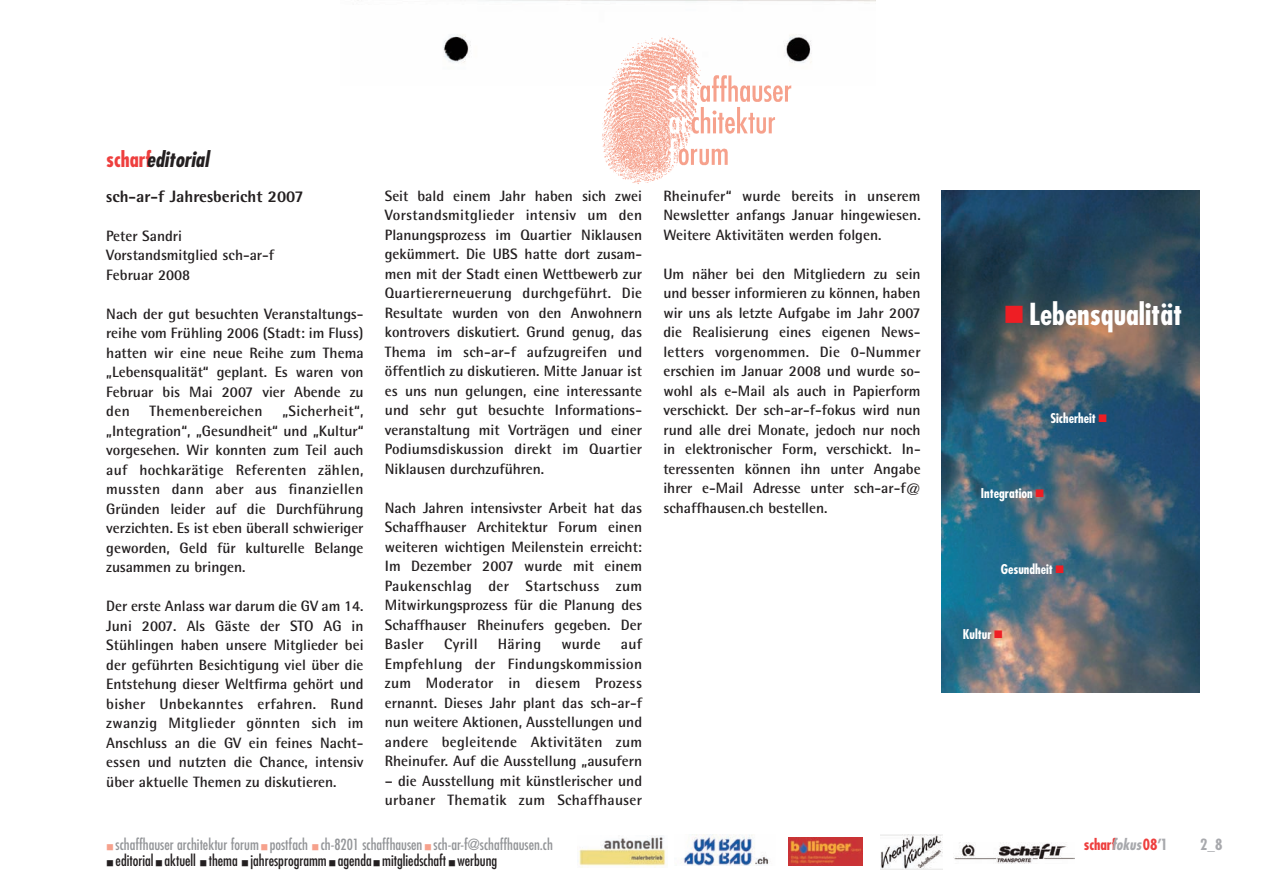
<style>
.page{position:relative;width:1263px;height:893px;background:#fff}
.page>*{position:absolute;margin:0;border:0;box-sizing:border-box;transform-origin:0 0}
.t1{font:700 condensed 29.55px "Futura";color:#fff}
.t2{font:italic 700 condensed 21px "Futura";color:#231f20}
.t3{font:800 16.5px "Rotis Semi Sans";color:#231f20}
.t4{font:700 15px/19.5px "Rotis Semi Sans";color:#231f20;text-align:justify}
.t5{font:condensed 15px "Futura";color:#939598}
.t6{font:condensed 15px "Futura";color:#231f20}
.t7{font:700 15px "Rotis Semi Sans";letter-spacing:.02em;color:#231f20}
.t8{font:700 condensed 15px "Futura";color:#ee3f3e}
.t9{font:700 condensed 15px "Futura";color:#a8a9ad}
.t10{font:700 condensed 13.05px "Futura";color:#fff}
.s1{font-style:normal;color:#ee3f3e}
.s2{font-style:italic;color:#a8a9ad}
.s3{color:#a8a9ad}
</style>
<div class="page">
<img style="left:443px;top:1px;width:433px;height:62px">
<img style="left:587px;top:30px;width:219px;height:154px">
<img style="left:942px;top:190px;width:258px;height:502px">
<img style="left:578px;top:835px;width:89px;height:33px">
<img style="left:683px;top:835px;width:86px;height:30px">
<img style="left:789px;top:837px;width:73px;height:28px">
<img style="left:880px;top:834px;width:63px;height:36px">
<img style="left:953px;top:842px;width:122px;height:22px">
<svg style="left:1005px;top:306px;width:18px;height:17px"></svg>
<svg style="left:1056px;top:565px;width:7px;height:8px"></svg>
<svg style="left:1036px;top:489px;width:7px;height:8px"></svg>
<svg style="left:1099px;top:414px;width:7px;height:8px"></svg>
<svg style="left:995px;top:630px;width:7px;height:8px"></svg>
<h2 class="t2" style="left:106px;top:146px;width:104px"><span class="s1">scharf</span>editorial</h2>
<p class="t3" style="left:106px;top:186px;width:199px">sch-ar-f Jahresbericht 2007</p>
<p class="t4" style="left:106px;top:226px;width:169px;text-align:left">Peter Sandri<br>Vorstandsmitglied sch-ar-f<br>Februar 2008</p>
<p class="t4" style="left:106px;top:304px;width:259px">Nach der gut besuchten Veranstaltungs&shy;reihe vom Frühling 2006 (Stadt: im Fluss) hatten wir eine neue Reihe zum Thema „Lebensqualität“ geplant. Es waren von Februar bis Mai 2007 vier Abende zu den</p>
<p class="t4" style="left:106px;top:401px;width:259px;text-indent:176px">„Sicherheit“, „Integration“, „Gesundheit“ und „Kultur“ vorgesehen. Wir konnten zum Teil auch auf hochkarätige Referenten zählen, mussten dann aber aus finanziellen Gründen leider auf die Durchführung verzichten. Es ist eben überall schwieriger geworden, Geld für kulturelle Belange zusammen zu bringen.</p>
<p class="t4" style="left:106px;top:596px;width:259px">Der erste Anlass war darum die GV am 14.<br>Juni 2007. Als Gäste der STO AG in Stühlingen haben unsere Mitglieder bei der geführten Besichtigung viel über die Entstehung dieser Weltfirma gehört und bisher Unbekanntes erfahren. Rund zwanzig Mitglieder gönnten sich im Anschluss an die GV ein feines Nacht&shy;essen und nutzten die Chance, intensiv über aktuelle Themen zu diskutieren.</p>
<p class="t7" style="left:150px;top:402px;width:114px">Themenbereichen</p>
<p class="t4" style="left:385px;top:186px;width:259px">Seit bald einem Jahr haben sich zwei Vorstandsmitglieder intensiv um den Planungsprozess im Quartier Niklausen gekümmert. Die UBS hatte dort zusam&shy;men mit der Stadt einen Wettbewerb zur Quartiererneuerung durchgeführt. Die Resultate wurden von den Anwohnern kontrovers diskutiert. Grund genug, das Thema im sch-ar-f aufzugreifen und öffentlich zu diskutieren. Mitte Januar ist es uns nun gelungen, eine interessante und sehr gut besuchte Informations&shy;veranstaltung mit Vorträgen und einer Podiumsdiskussion direkt im Quartier Niklausen durchzuführen.</p>
<p class="t4" style="left:385px;top:498px;width:259px">Nach Jahren intensivster Arbeit hat das Schaffhauser Architektur Forum einen weiteren wichtigen Meilenstein erreicht:<br>Im Dezember 2007 wurde mit einem Paukenschlag der Startschuss zum Mitwirkungsprozess für die Planung des Schaffhauser Rheinufers gegeben. Der Basler</p>
<p class="t4" style="left:385px;top:634px;width:259px;text-indent:236px">auf Empfehlung der Findungskommission zum Moderator in diesem Prozess ernannt. Dieses Jahr plant das sch-ar-f nun weitere Aktionen, Ausstellungen und andere begleitende Aktivitäten zum Rheinufer. Auf die Ausstellung „ausufern</p>
<p class="t4" style="left:385px;top:771px;width:259px">– die Ausstellung mit künstlerischer und urbaner Thematik zum Schaffhauser</p>
<p class="t4" style="left:444px;top:634px;width:35px">Cyrill</p>
<p class="t4" style="left:498px;top:634px;width:45px">Häring</p>
<p class="t4" style="left:561px;top:634px;width:41px">wurde</p>
<p class="t5" style="left:116px;top:836px;width:439px">schaffhauser architektur forum postfach ch-8201 schaffhausen sch-ar-f@schaffhausen.ch</p>
<p class="t6" style="left:116px;top:851px;width:383px">editorial aktuell thema jahresprogramm agenda mitgliedschaft werbung</p>
<p class="t4" style="left:663px;top:186px;width:259px">Rheinufer“ wurde bereits in unserem Newsletter anfangs Januar hingewiesen.<br>Weitere Aktivitäten werden folgen.</p>
<p class="t4" style="left:663px;top:264px;width:259px">Um näher bei den Mitgliedern zu sein und besser informieren zu können, haben wir uns als letzte Aufgabe im Jahr 2007 die Realisierung eines eigenen News&shy;letters vorgenommen. Die 0-Nummer erschien im Januar 2008 und wurde so&shy;wohl als e-Mail als auch in Papierform verschickt. Der sch-ar-f-fokus wird nun rund alle drei Monate, jedoch nur noch in elektronischer Form, verschickt. In&shy;teressenten können ihn unter Angabe ihrer e-Mail Adresse unter sch-ar-f@ schaffhausen.ch bestellen.</p>
<h1 class="t1" style="left:1029px;top:296px;width:155px">Lebensqualität</h1>
<p class="t10" style="left:1050px;top:410px;width:47px">Sicherheit</p>
<p class="t10" style="left:981px;top:485px;width:53px">Integration</p>
<p class="t10" style="left:1001px;top:561px;width:54px">Gesundheit</p>
<p class="t10" style="left:963px;top:626px;width:30px">Kultur</p>
<p class="t8" style="left:1084px;top:835px;width:86px">scharf<span class="s2">okus</span>08<span class="s3">’1</span></p>
<p class="t9" style="left:1200px;top:835px;width:24px">2_8</p>
</div>
